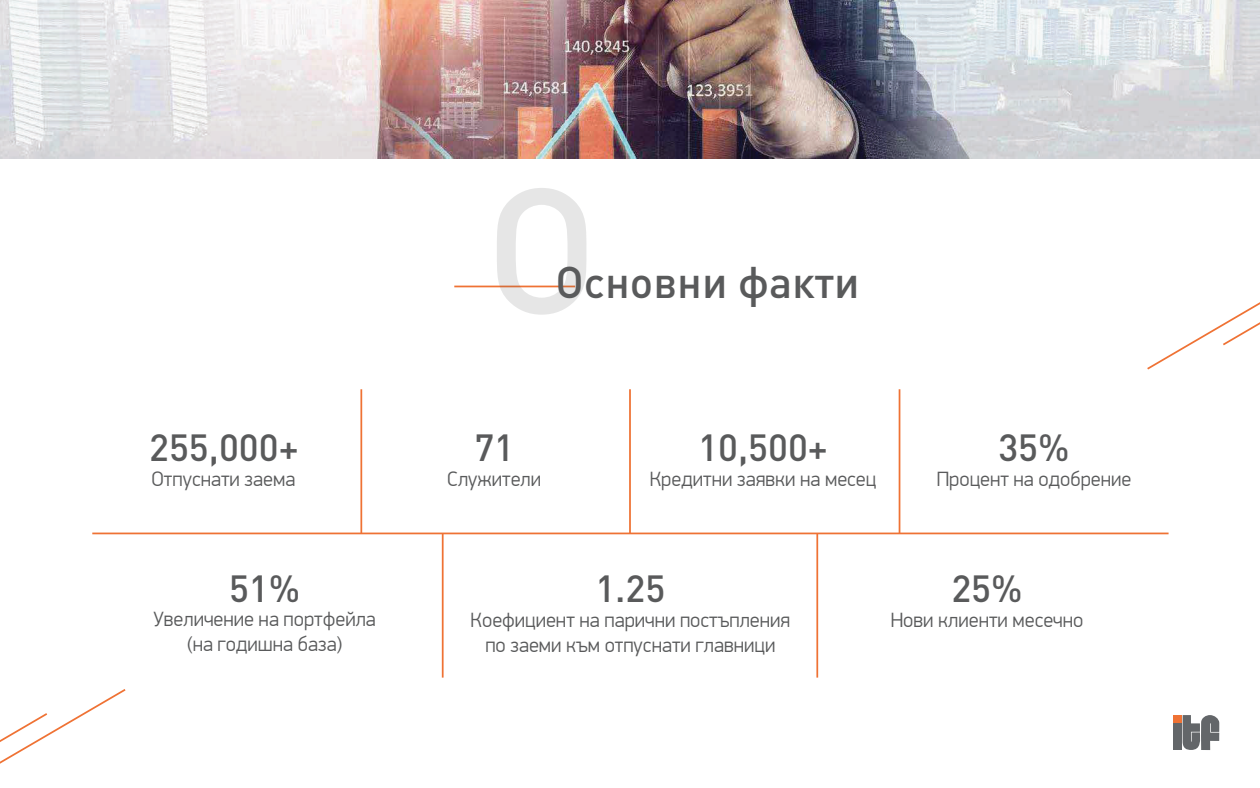
<style>
.page{position:relative;width:1260px;height:788px;background:#fff}
.page>*{position:absolute;margin:0;border:0;box-sizing:border-box;transform-origin:0 0}
.t1{font:500 175px "DIN Pro";color:#595a5b}
.t2{font:500 43.75px "DIN Pro";color:#595a5b}
.t3{font:500 37.36px "DIN Pro";color:#595a5b}
.t4{font:300 20.74px/24.9px "PF Din Display Pro";color:#595a5b;text-align:center}
</style>
<div class="page">
<img style="left:0;top:0;width:1260px;height:158px">
<svg style="left:0;top:651px;width:819px;height:113px"></svg>
<svg style="left:1147px;top:302px;width:113px;height:68px"></svg>
<svg style="left:1183px;top:715px;width:36px;height:35px"></svg>
<div style="left:1173px;top:723px;width:9px;height:27px;background:#636669"></div>
<div style="left:1173px;top:715px;width:9px;height:7px;background:#ef7234"></div>
<hr style="left:360px;top:389px;width:2px;height:144px;background:#ef7234">
<hr style="left:899px;top:389px;width:1px;height:144px;background:#ef7234">
<hr style="left:92px;top:532px;width:1077px;height:2px;background:#ef7234">
<hr style="left:816px;top:533px;width:2px;height:144px;background:#ef7234">
<hr style="left:442px;top:533px;width:2px;height:144px;background:#ef7234">
<hr style="left:454px;top:285px;width:121px;height:2px;background:#ef7234">
<hr style="left:629px;top:389px;width:2px;height:144px;background:#ef7234">
<h1 class="t1" style="left:485px;top:131px;width:115px">O</h1>
<h2 class="t2" style="left:556px;top:252px;width:305px">Основни факти</h2>
<h3 class="t3" style="left:698px;top:422px;width:131px">10,500+</h3>
<h3 class="t3" style="left:149px;top:422px;width:151px">255,000+</h3>
<p class="t4" style="left:152px;top:467px;width:145px">Отпуснати заема</p>
<p class="t4" style="left:650px;top:467px;width:228px">Кредитни заявки на месец</p>
<h3 class="t3" style="left:474px;top:422px;width:41px">71</h3>
<p class="t4" style="left:447px;top:467px;width:95px">Служители</p>
<h3 class="t3" style="left:998px;top:422px;width:73px">35%</h3>
<p class="t4" style="left:937px;top:467px;width:196px">Процент на одобрение</p>
<h3 class="t3" style="left:229px;top:563px;width:73px">51%</h3>
<h3 class="t3" style="left:595px;top:563px;width:72px">1.25</h3>
<h3 class="t3" style="left:951px;top:563px;width:73px">25%</h3>
<p class="t4" style="left:153px;top:607px;width:224px">Увеличение на портфейла</p>
<p class="t4" style="left:891px;top:607px;width:194px">Нови клиенти месечно</p>
<p class="t4" style="left:187px;top:632px;width:157px">(на годишна база)</p>
<p class="t4" style="left:471px;top:607px;width:321px">Коефициент на парични постъпления по заеми към отпуснати главници</p>
</div>
